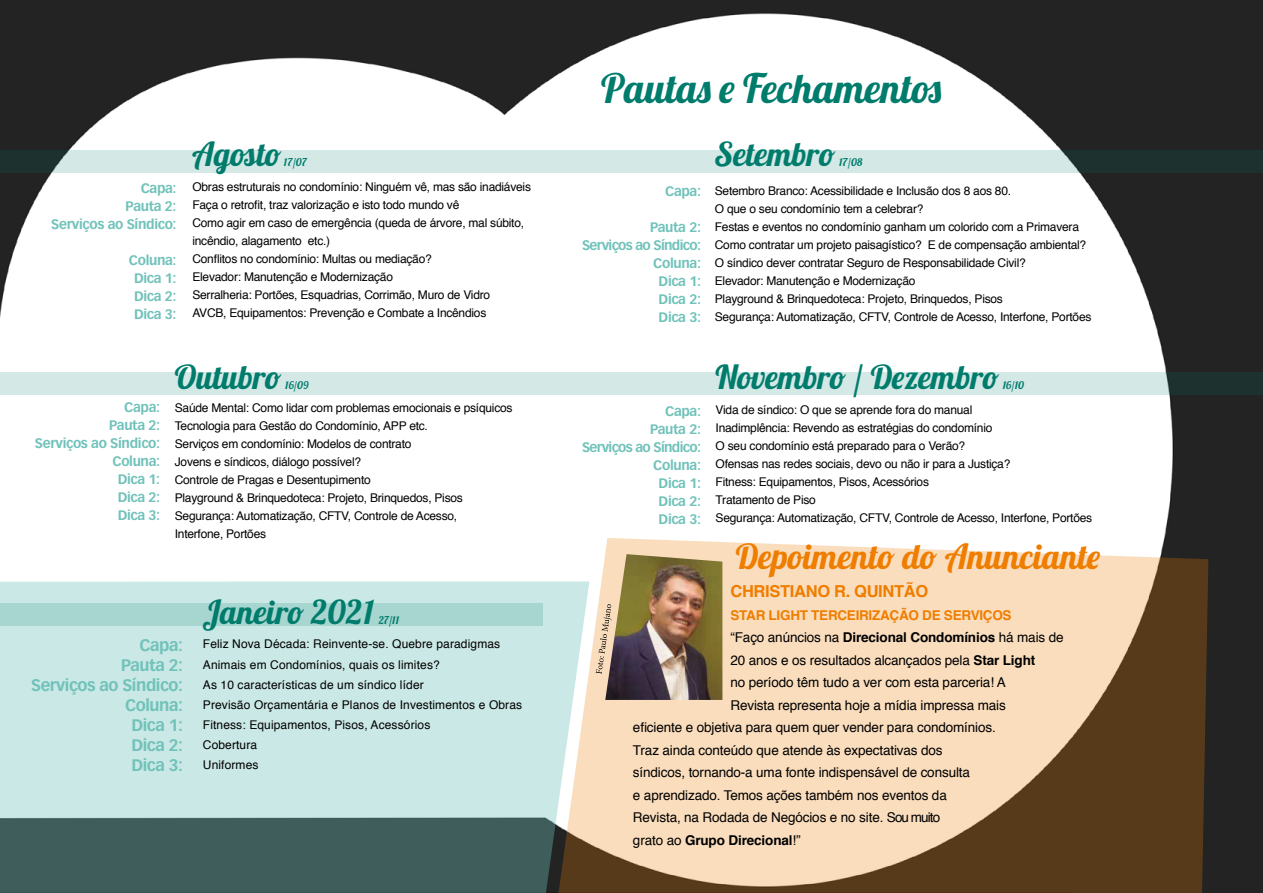
<style>
.page{position:relative;width:1263px;height:893px;background:#fff}
.page>*{position:absolute;margin:0;border:0;box-sizing:border-box;transform-origin:0 0}
.t1{font:40.5px "Lobster 1.4";color:#007c6c}
.t2{font:34.5px "Lobster 1.4";color:#ef7d00}
.t3{font:33px "Lobster 1.4";color:#007c6c}
.t4{font:700 16.5px "Helvetica";letter-spacing:-.02em;color:#ef7d00}
.t5{font:700 16.35px/20px "Vectora LT Std";letter-spacing:-.025em;color:#70c2ba;text-align:right}
.t6{font:13.5px "Helvetica";letter-spacing:-.01em;color:#000}
.t7{font:700 13.5px/18px "Vectora LT Std";letter-spacing:-.025em;color:#70c2ba;text-align:right}
.t8{font:700 13.5px "Helvetica";letter-spacing:-.02em;color:#ef7d00}
.t9{font:700 13.5px "Helvetica";letter-spacing:-.01em;color:#000}
.t10{font:12px/18px "Helvetica";letter-spacing:-.02em;color:#000}
.t11{font:12px/20.1px "Helvetica";letter-spacing:.01em;color:#000}
.t12{font:10.65px "Lobster 1.4";letter-spacing:.025em;color:#007c6c}
.s1{font-weight:700}
.s2{font-weight:400}
</style>
<div class="page">
<img style="left:0;top:0;width:1263px;height:893px">
<svg style="left:0;top:581px;width:558px;height:312px;fill:#cae8e5"></svg>
<div style="left:0;top:603px;width:543px;height:23px;background:#a7d5d0"></div>
<svg style="left:0;top:150px;width:1263px;height:22px;fill:#d4e8e6"></svg>
<svg style="left:0;top:372px;width:1263px;height:22px;fill:#d4e8e6"></svg>
<svg style="left:558px;top:538px;width:650px;height:355px;fill:#faddbd"></svg>
<img style="left:605px;top:554px;width:117px;height:146px">
<svg style="left:596px;top:604px;width:15px;height:70px"></svg>
<h1 class="t1" style="left:601px;top:62px;width:342px">Pautas e Fechamentos</h1>
<h3 class="t3" style="left:192px;top:133px;width:91px">Agosto</h3>
<p class="t12" style="left:284px;top:156px;width:25px">17/07</p>
<h3 class="t3" style="left:714px;top:133px;width:122px">Setembro</h3>
<p class="t12" style="left:839px;top:156px;width:25px">17/08</p>
<p class="t7" style="left:51px;top:179px;width:127px">Capa:<br>Pauta 2:<br>Serviços ao Síndico:</p>
<p class="t7" style="left:129px;top:251px;width:49px;text-align:center">Coluna:<br>Dica 1:<br>Dica 2:<br>Dica 3:</p>
<p class="t10" style="left:192px;top:178px;width:340px">Obras estruturais no condomínio: Ninguém vê, mas são inadiáveis Faça o retrofit, traz valorização e isto todo mundo vê<br>Como agir em caso de emergência (queda de árvore, mal súbito, incêndio, alagamento etc.)<br>Conflitos no condomínio: Multas ou mediação?<br>Elevador: Manutenção e Modernização<br>Serralheria: Portões, Esquadrias, Corrimão, Muro de Vidro<br>AVCB, Equipamentos: Prevenção e Combate a Incêndios</p>
<p class="t7" style="left:665px;top:182px;width:37px">Capa:</p>
<p class="t7" style="left:582px;top:218px;width:120px">Pauta 2:<br>Serviços ao Síndico:<br>Coluna:<br>Dica 1:<br>Dica 2:<br>Dica 3:</p>
<p class="t10" style="left:715px;top:182px;width:378px">Setembro Branco: Acessibilidade e Inclusão dos 8 aos 80.<br>O que o seu condomínio tem a celebrar?<br>Festas e eventos no condomínio ganham um colorido com a Primavera Como contratar um projeto paisagístico? E de compensação ambiental?<br>O síndico dever contratar Seguro de Responsabilidade Civil?<br>Elevador: Manutenção e Modernização<br>Playground &amp; Brinquedoteca: Projeto, Brinquedos, Pisos<br>Segurança: Automatização, CFTV, Controle de Acesso, Interfone, Portões</p>
<h3 class="t3" style="left:174px;top:356px;width:109px">Outubro</h3>
<p class="t12" style="left:285px;top:378px;width:25px">16/09</p>
<h3 class="t3" style="left:715px;top:356px;width:285px">Novembro / Dezembro</h3>
<p class="t12" style="left:1003px;top:378px;width:23px">16/10</p>
<p class="t7" style="left:35px;top:399px;width:127px">Capa:<br>Pauta 2:<br>Serviços ao Síndico:<br>Coluna:<br>Dica 1:<br>Dica 2:<br>Dica 3:</p>
<p class="t10" style="left:175px;top:400px;width:339px">Saúde Mental: Como lidar com problemas emocionais e psíquicos Tecnologia para Gestão do Condomínio, APP etc.<br>Serviços em condomínio: Modelos de contrato<br>Jovens e síndicos, diálogo possível?<br>Controle de Pragas e Desentupimento<br>Playground &amp; Brinquedoteca: Projeto, Brinquedos, Pisos Segurança: Automatização, CFTV, Controle de Acesso,<br>Interfone, Portões</p>
<p class="t10" style="left:716px;top:402px;width:378px">Vida de síndico: O que se aprende fora do manual<br>Inadimplência: Revendo as estratégias do condomínio<br>O seu condomínio está preparado para o Verão?<br>Ofensas nas redes sociais, devo ou não ir para a Justiça?<br>Fitness: Equipamentos, Pisos, Acessórios<br>Tratamento de Piso<br>Segurança: Automatização, CFTV, Controle de Acesso, Interfone, Portões</p>
<p class="t7" style="left:582px;top:402px;width:120px">Capa:<br>Pauta 2:<br>Serviços ao Síndico:<br>Coluna:<br>Dica 1:<br>Dica 2:<br>Dica 3:</p>
<h2 class="t2" style="left:736px;top:534px;width:366px">Depoimento do Anunciante</h2>
<h3 class="t5" style="left:31px;top:635px;width:153px">Capa:<br>Pauta 2:<br>Serviços ao Síndico:<br>Coluna:<br>Dica 1:<br>Dica 2:<br>Dica 3:</h3>
<h3 class="t3" style="left:202px;top:590px;width:173px">Janeiro 2021</h3>
<p class="t12" style="left:379px;top:613px;width:22px">27/11</p>
<p class="t11" style="left:203px;top:635px;width:321px">Feliz Nova Década: Reinvente-se. Quebre paradigmas Animais em Condomínios, quais os limites?<br>As 10 características de um síndico líder<br>Previsão Orçamentária e Planos de Investimentos e Obras Fitness: Equipamentos, Pisos, Acessórios<br>Cobertura<br>Uniformes</p>
<h3 class="t4" style="left:730px;top:578px;width:199px">CHRISTIANO R. QUINTÃO</h3>
<p class="t8" style="left:730px;top:604px;width:283px">STAR LIGHT TERCEIRIZAÇÃO DE SERVIÇOS</p>
<p class="t6" style="left:730px;top:627px;width:335px">“Faço anúncios na <span class="s1">Direcional Condomínios</span> há mais de</p>
<p class="t6" style="left:730px;top:650px;width:306px">20 anos e os resultados alcançados pela <span class="s1">Star Light</span></p>
<p class="t6" style="left:730px;top:672px;width:277px">no período têm tudo a ver com esta parceria! A</p>
<p class="t6" style="left:730px;top:695px;width:277px">Revista representa hoje a mídia impressa mais</p>
<p class="t6" style="left:633px;top:717px;width:364px">eficiente e objetiva para quem quer vender para condomínios.</p>
<p class="t6" style="left:633px;top:740px;width:311px">Traz ainda conteúdo que atende às expectativas dos</p>
<p class="t6" style="left:633px;top:762px;width:339px">síndicos, tornando-a uma fonte indispensável de consulta</p>
<p class="t6" style="left:633px;top:785px;width:315px">e aprendizado. Temos ações também nos eventos da</p>
<p class="t6" style="left:633px;top:807px;width:309px">Revista, na Rodada de Negócios e no site. Sou muito</p>
<p class="t9" style="left:633px;top:829px;width:169px"><span class="s2">grato ao</span> Grupo Direcional<span class="s2">!”</span></p>
</div>
